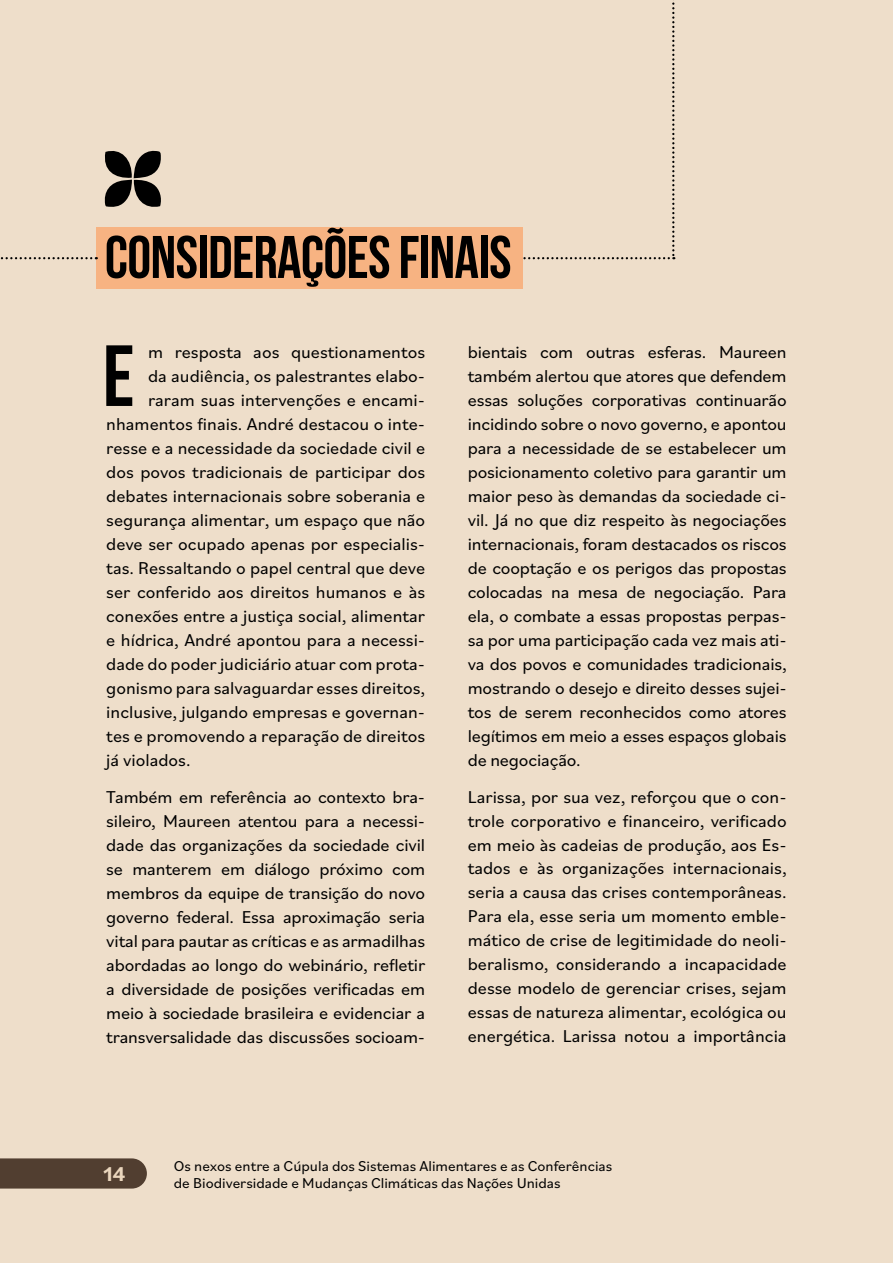
<style>
.page{position:relative;width:893px;height:1263px;background:#eedeca}
.page>*{position:absolute;margin:0;border:0;box-sizing:border-box;transform-origin:0 0}
.t1{font:700 86.55px "Bebas Neue";color:#000}
.t2{font:700 60px "Bebas Neue";letter-spacing:-.01em;color:#000}
.t3{font:700 21px "Bilo";color:#ead6bd}
.t4{font:18px/24px "Bilo";color:#000;text-align:justify}
.t5{font:15px/17.2px "Bilo";color:#000}
</style>
<div class="page">
<div style="left:0;top:1158px;width:147px;height:30px;background:#513e30"></div>
<svg style="left:523px;top:0;width:151px;height:259px"></svg>
<div style="left:97px;top:227px;width:426px;height:62px;background:#f7b382"></div>
<svg style="left:0;top:257px;width:97px;height:2px"></svg>
<svg style="left:104px;top:150px;width:57px;height:57px"></svg>
<h2 class="t2" style="left:105px;top:224px;width:408px">CONSIDERAÇÕES FINAIS</h2>
<h1 class="t1" style="left:103px;top:329px;width:33px">E</h1>
<p class="t4" style="left:148px;top:339px;width:279px">m resposta aos questionamentos</p>
<p class="t4" style="left:148px;top:363px;width:279px">da audiência, os palestrantes elabo-</p>
<p class="t4" style="left:148px;top:387px;width:279px">raram suas intervenções e encami-</p>
<p class="t4" style="left:106px;top:411px;width:320px">nhamentos finais. André destacou o inte-</p>
<p class="t4" style="left:106px;top:435px;width:320px">resse e a necessidade da sociedade civil e</p>
<p class="t4" style="left:106px;top:459px;width:320px">dos povos tradicionais de participar dos</p>
<p class="t4" style="left:106px;top:483px;width:320px">debates internacionais sobre soberania e</p>
<p class="t4" style="left:106px;top:507px;width:320px">segurança alimentar, um espaço que não</p>
<p class="t4" style="left:106px;top:531px;width:320px">deve ser ocupado apenas por especialis-</p>
<p class="t4" style="left:106px;top:555px;width:320px">tas. Ressaltando o papel central que deve</p>
<p class="t4" style="left:106px;top:579px;width:320px">ser conferido aos direitos humanos e às</p>
<p class="t4" style="left:106px;top:603px;width:320px">conexões entre a justiça social, alimentar</p>
<p class="t4" style="left:106px;top:627px;width:320px">e hídrica, André apontou para a necessi-</p>
<p class="t4" style="left:106px;top:651px;width:320px">dade do poder judiciário atuar com prota-</p>
<p class="t4" style="left:106px;top:675px;width:320px">gonismo para salvaguardar esses direitos,</p>
<p class="t4" style="left:106px;top:699px;width:320px">inclusive, julgando empresas e governan-</p>
<p class="t4" style="left:106px;top:723px;width:320px">tes e promovendo a reparação de direitos</p>
<p class="t4" style="left:106px;top:747px;width:86px">já violados.</p>
<p class="t4" style="left:106px;top:784px;width:320px">Também em referência ao contexto bra&shy;sileiro, Maureen atentou para a necessi&shy;dade das organizações da sociedade civil se manterem em diálogo próximo com membros da equipe de transição do novo governo federal. Essa aproximação seria vital para pautar as críticas e as armadilhas abordadas ao longo do webinário, refletir a diversidade de posições verificadas em meio à sociedade brasileira e evidenciar a transversalidade das discussões socioam-</p>
<p class="t4" style="left:468px;top:339px;width:320px">bientais com outras esferas. Maureen também alertou que atores que defendem essas soluções corporativas continuarão incidindo sobre o novo governo, e apontou para a necessidade de se estabelecer um posicionamento coletivo para garantir um maior peso às demandas da sociedade ci&shy;vil. Já no que diz respeito às negociações internacionais, foram destacados os riscos de cooptação e os perigos das propostas colocadas na mesa de negociação. Para ela, o combate a essas propostas perpas&shy;sa por uma participação cada vez mais ati&shy;va dos povos e comunidades tradicionais, mostrando o desejo e direito desses sujei&shy;tos de serem reconhecidos como atores legítimos em meio a esses espaços globais de negociação.</p>
<p class="t4" style="left:468px;top:784px;width:320px">Larissa, por sua vez, reforçou que o con&shy;trole corporativo e financeiro, verificado em meio às cadeias de produção, aos Es&shy;tados e às organizações internacionais, seria a causa das crises contemporâneas.<br>Para ela, esse seria um momento emble&shy;mático de crise de legitimidade do neoli&shy;beralismo, considerando a incapacidade desse modelo de gerenciar crises, sejam essas de natureza alimentar, ecológica ou energética. Larissa notou a importância</p>
<p class="t3" style="left:103px;top:1159px;width:24px">14</p>
<p class="t5" style="left:174px;top:1156px;width:440px">Os nexos entre a Cúpula dos Sistemas Alimentares e as Conferências de Biodiversidade e Mudanças Climáticas das Nações Unidas</p>
</div>
